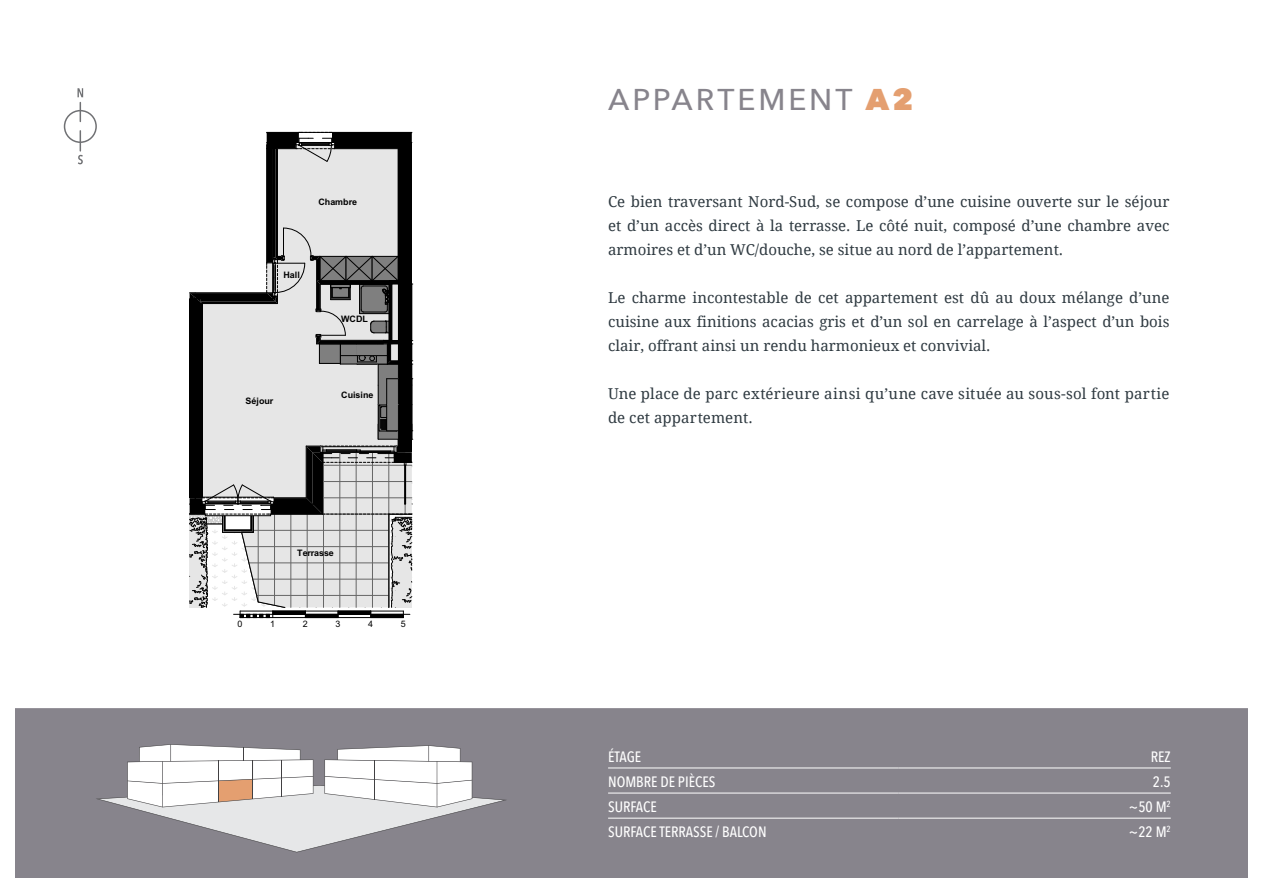
<style>
.page{position:relative;width:1263px;height:893px;background:#fff}
.page>*{position:absolute;margin:0;border:0;box-sizing:border-box;transform-origin:0 0}
.t1{font:500 30px "Avenir Next";letter-spacing:.1em;color:#87848c}
.t2{font:15px/24px "Droid Serif";color:#2f3a41;text-align:justify}
.t3{font:500 15px "Avenir Next Condensed";color:#fff}
.t4{font:700 8.85px "Arial";color:#000}
.t5{font:8.85px "Arial";color:#000}
.s1{font-weight:800;color:#e49f70}
</style>
<div class="page">
<div style="left:8px;top:701px;width:1247px;height:184px;background:#87848c"></div>
<div style="left:0;top:693px;width:1263px;height:200px;border:15px solid #fff"></div>
<svg style="left:96px;top:744px;width:410px;height:108px"></svg>
<hr style="left:374px;top:761px;width:1px;height:39px;background:#414042">
<hr style="left:608px;top:818px;width:291px;height:1px;background:#fff">
<hr style="left:899px;top:818px;width:272px;height:1px;background:#fff">
<hr style="left:608px;top:768px;width:291px;height:1px;background:#fff">
<hr style="left:899px;top:768px;width:272px;height:1px;background:#fff">
<hr style="left:608px;top:793px;width:291px;height:1px;background:#fff">
<hr style="left:899px;top:793px;width:272px;height:1px;background:#fff">
<div style="left:398px;top:361px;width:5px;height:85px;background:#000"></div>
<hr style="left:403px;top:361px;width:2px;height:85px;background:#000">
<div style="left:405px;top:361px;width:7px;height:85px;background:#000"></div>
<hr style="left:190px;top:375px;width:4px;height:123px;background:#000">
<hr style="left:201px;top:375px;width:1px;height:123px;background:#000">
<div style="left:196px;top:375px;width:5px;height:123px;background:#000"></div>
<hr style="left:194px;top:375px;width:2px;height:123px;background:#000">
<hr style="left:202px;top:375px;width:1px;height:123px;background:#000">
<svg style="left:190px;top:131px;width:223px;height:309px"></svg>
<svg style="left:189px;top:446px;width:224px;height:172px"></svg>
<div style="left:64px;top:110px;width:33px;height:33px;border:2px solid #707174;border-radius:50%"></div>
<svg style="left:80px;top:103px;width:1px;height:18px"></svg>
<svg style="left:77px;top:88px;width:6px;height:9px"></svg>
<svg style="left:78px;top:131px;width:5px;height:33px"></svg>
<p class="t4" style="left:318px;top:199px;width:40px">Chambre</p>
<p class="t4" style="left:283px;top:272px;width:18px">Hall</p>
<p class="t4" style="left:341px;top:315px;width:28px">WCDL</p>
<p class="t4" style="left:246px;top:397px;width:29px">Séjour</p>
<p class="t4" style="left:341px;top:391px;width:34px">Cuisine</p>
<p class="t4" style="left:297px;top:549px;width:38px">Terrasse</p>
<p class="t5" style="left:238px;top:619px;width:6px">0</p>
<p class="t5" style="left:270px;top:619px;width:6px">1</p>
<p class="t5" style="left:303px;top:619px;width:6px">2</p>
<p class="t5" style="left:336px;top:619px;width:6px">3</p>
<p class="t5" style="left:368px;top:619px;width:6px">4</p>
<p class="t5" style="left:401px;top:619px;width:6px">5</p>
<h1 class="t1" style="left:608px;top:74px;width:307px">APPARTEMENT <span class="s1">A2</span></h1>
<p class="t2" style="left:608px;top:190px;width:563px">Ce bien traversant Nord-Sud, se compose d’une cuisine ouverte sur le séjour et d’un accès direct à la terrasse. Le côté nuit, composé d’une chambre avec armoires et d’un WC/douche, se situe au nord de l’appartement.</p>
<p class="t2" style="left:608px;top:286px;width:563px">Le charme incontestable de cet appartement est dû au doux mélange d’une cuisine aux finitions acacias gris et d’un sol en carrelage à l’aspect d’un bois clair, offrant ainsi un rendu harmonieux et convivial.</p>
<p class="t2" style="left:608px;top:382px;width:563px">Une place de parc extérieure ainsi qu’une cave située au sous-sol font partie de cet appartement.</p>
<p class="t3" style="left:608px;top:748px;width:35px">ÉTAGE</p>
<p class="t3" style="left:1151px;top:748px;width:21px">REZ</p>
<p class="t3" style="left:608px;top:773px;width:109px">NOMBRE DE PIÈCES</p>
<p class="t3" style="left:1153px;top:773px;width:19px">2.5</p>
<p class="t3" style="left:608px;top:798px;width:48px">SURFACE</p>
<p class="t3" style="left:1128px;top:798px;width:44px">~50 M<sup>2</sup></p>
<p class="t3" style="left:608px;top:823px;width:160px">SURFACE TERRASSE / BALCON</p>
<p class="t3" style="left:1128px;top:823px;width:44px">~22 M<sup>2</sup></p>
</div>
